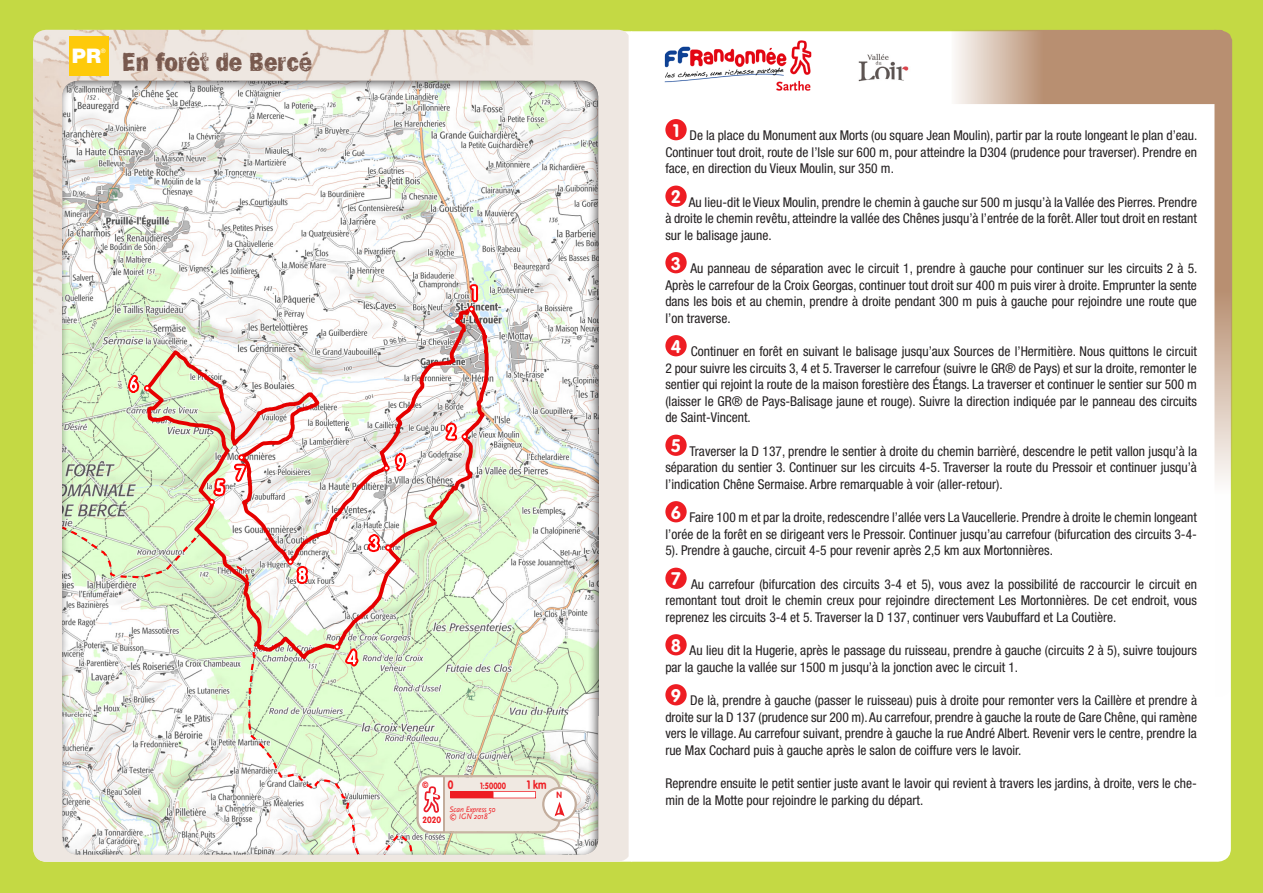
<style>
.page{position:relative;width:1263px;height:893px;background:#fff}
.page>*{position:absolute;margin:0;border:0;box-sizing:border-box;transform-origin:0 0}
.p_titre{font:27px "Frankie OTF";color:#78594e;scale:.83 1}
.t1{font:900 20.1px "Helvetica Neue LT Std";color:#fff}
.t2{font:700 18px "VAG Rounded Std";color:#fff}
.p_texte_avecptrep{font:condensed 13.5px/16.5px "Helvetica Neue LT Std";color:#231f20;text-align:justify}
.p_texte{font:condensed 13.5px/16.5px "Helvetica Neue LT Std";color:#231f20}
.t3{font:700 12px "VAG Rounded Std";color:#ee1d23;scale:.82 1}
.emprise_AnneeFFRP{font:700 9px "VAG Rounded Std";color:#ee1d23;scale:.82 1}
.emprise_AnneeFFRP-2{font:700 9px "VAG Rounded Std";color:#ee1d23;scale:.9 1}
.emprise_FeuillesIGN{font:italic 8.25px "Scala Sans";color:#ee1d23;scale:.9 1}
.emprise_AnneesIGN{font:italic 8.25px "Scala Sans";color:#ee1d23;scale:.9 1}
.t4{font:6.45px "ESRI Default Marker";color:#fff}
.t5{font:6.15px "Helvetica Neue LT Std";color:#fff}
</style>
<div class="page">
<div style="left:0;top:0;width:631px;height:893px;background:#c4d944"></div>
<div style="left:631px;top:0;width:632px;height:893px;background:#c4d944"></div>
<div style="left:632px;top:31px;width:599px;height:831px;background:#fff"></div>
<svg style="left:951px;top:30px;width:281px;height:667px;background:#f6f1ed"></svg>
<img style="left:33px;top:30px;width:596px;height:832px">
<div style="left:665px;top:119px;width:22px;height:21px;background:#ee1d23;border-radius:50%"></div>
<div style="left:665px;top:186px;width:22px;height:21px;background:#ee1d23;border-radius:50%"></div>
<div style="left:665px;top:252px;width:22px;height:21px;background:#ee1d23;border-radius:50%"></div>
<div style="left:665px;top:335px;width:22px;height:21px;background:#ee1d23;border-radius:50%"></div>
<div style="left:665px;top:435px;width:22px;height:21px;background:#ee1d23;border-radius:50%"></div>
<div style="left:665px;top:501px;width:22px;height:21px;background:#ee1d23;border-radius:50%"></div>
<div style="left:665px;top:568px;width:22px;height:21px;background:#ee1d23;border-radius:50%"></div>
<div style="left:665px;top:634px;width:22px;height:21px;background:#ee1d23;border-radius:50%"></div>
<div style="left:665px;top:684px;width:22px;height:21px;background:#ee1d23;border-radius:50%"></div>
<div style="left:69px;top:36px;width:39px;height:39px;background:#feca0a"></div>
<div style="left:62px;top:80px;width:537px;height:775px;background:#231f20;opacity:.75"></div>
<svg style="left:416px;top:775px;width:161px;height:58px;background:#eedad4"></svg>
<svg style="left:653px;top:40px;width:170px;height:57px"></svg>
<img style="left:665px;top:40px;width:146px;height:57px">
<div style="left:838px;top:40px;width:89px;height:57px;background:#fff"></div>
<img style="left:853px;top:40px;width:59px;height:57px">
<p class="t1" style="left:72px;top:44px;width:31px">PR</p>
<p class="t5" style="left:101px;top:47px;width:6px">®</p>
<p class="p_titre" style="left:122px;top:46px;width:231px">En forêt de Bercé</p>
<p class="t4" style="left:384px;top:465px;width:6px">!</p>
<p class="t4" style="left:469px;top:306px;width:6px">!</p>
<p class="t4" style="left:335px;top:644px;width:6px">!</p>
<p class="emprise_AnneeFFRP-2" style="left:422px;top:779px;width:9px">©</p>
<p class="t3" style="left:448px;top:777px;width:8px">0</p>
<p class="emprise_AnneeFFRP" style="left:480px;top:780px;width:33px">1:50000</p>
<p class="t3" style="left:527px;top:777px;width:25px">1 km</p>
<p class="emprise_AnneeFFRP-2" style="left:422px;top:815px;width:22px">2020</p>
<p class="emprise_FeuillesIGN" style="left:450px;top:805px;width:53px">Scan Express 50</p>
<p class="emprise_AnneesIGN" style="left:450px;top:812px;width:44px">© IGN 2018</p>
<p class="emprise_AnneeFFRP-2" style="left:557px;top:790px;width:8px">N</p>
<p class="t2" style="left:673px;top:120px;width:8px">1</p>
<p class="p_texte_avecptrep" style="left:665px;top:127px;width:533px;text-indent:24px">De la place du Monument aux Morts (ou square Jean Moulin), partir par la route longeant le plan d’eau.<br>Continuer tout droit, route de l’Isle sur 600 m, pour atteindre la D304 (prudence pour traverser). Prendre en face, en direction du Vieux Moulin, sur 350 m.</p>
<p class="t2" style="left:671px;top:186px;width:12px">2</p>
<p class="p_texte_avecptrep" style="left:665px;top:194px;width:533px;text-indent:23px">Au lieu-dit le Vieux Moulin, prendre le chemin à gauche sur 500 m jusqu’à la Vallée des Pierres. Prendre à droite le chemin revêtu, atteindre la vallée des Chênes jusqu’à l’entrée de la forêt. Aller tout droit en restant sur le balisage jaune.</p>
<p class="t2" style="left:671px;top:253px;width:12px">3</p>
<p class="p_texte_avecptrep" style="left:665px;top:260px;width:534px;text-indent:25px">Au panneau de séparation avec le circuit 1, prendre à gauche pour continuer sur les circuits 2 à 5.<br>Après le carrefour de la Croix Georgas, continuer tout droit sur 400 m puis virer à droite. Emprunter la sente dans les bois et au chemin, prendre à droite pendant 300 m puis à gauche pour rejoindre une route que l’on traverse.</p>
<p class="t2" style="left:671px;top:336px;width:12px">4</p>
<p class="p_texte_avecptrep" style="left:665px;top:343px;width:533px;text-indent:25px">Continuer en forêt en suivant le balisage jusqu’aux Sources de l’Hermitière. Nous quittons le circuit 2 pour suivre les circuits 3, 4 et 5. Traverser le carrefour (suivre le GR® de Pays) et sur la droite, remonter le sentier qui rejoint la route de la maison forestière des Étangs. La traverser et continuer le sentier sur 500 m (laisser le GR® de Pays-Balisage jaune et rouge). Suivre la direction indiquée par le panneau des circuits de Saint-Vincent.</p>
<p class="t2" style="left:671px;top:435px;width:12px">5</p>
<p class="p_texte_avecptrep" style="left:665px;top:443px;width:533px;text-indent:24px">Traverser la D 137, prendre le sentier à droite du chemin barrièré, descendre le petit vallon jusqu’à la séparation du sentier 3. Continuer sur les circuits 4-5. Traverser la route du Pressoir et continuer jusqu’à l’indication Chêne Sermaise. Arbre remarquable à voir (aller-retour).</p>
<p class="t2" style="left:671px;top:502px;width:12px">6</p>
<p class="p_texte_avecptrep" style="left:665px;top:509px;width:533px;text-indent:24px">Faire 100 m et par la droite, redescendre l’allée vers La Vaucellerie. Prendre à droite le chemin longeant l’orée de la forêt en se dirigeant vers le Pressoir. Continuer jusqu’au carrefour (bifurcation des circuits 3-4- 5). Prendre à gauche, circuit 4-5 pour revenir après 2,5 km aux Mortonnières.</p>
<p class="t2" style="left:671px;top:568px;width:11px">7</p>
<p class="p_texte_avecptrep" style="left:665px;top:576px;width:533px;text-indent:26px">Au carrefour (bifurcation des circuits 3-4 et 5), vous avez la possibilité de raccourcir le circuit en remontant tout droit le chemin creux pour rejoindre directement Les Mortonnières. De cet endroit, vous reprenez les circuits 3-4 et 5. Traverser la D 137, continuer vers Vaubuffard et La Coutière.</p>
<p class="t2" style="left:671px;top:635px;width:12px">8</p>
<p class="p_texte_avecptrep" style="left:665px;top:642px;width:533px;text-indent:24px">Au lieu dit la Hugerie, après le passage du ruisseau, prendre à gauche (circuits 2 à 5), suivre toujours par la gauche la vallée sur 1500 m jusqu’à la jonction avec le circuit 1.</p>
<p class="t2" style="left:671px;top:685px;width:12px">9</p>
<p class="p_texte_avecptrep" style="left:665px;top:692px;width:533px;text-indent:25px">De là, prendre à gauche (passer le ruisseau) puis à droite pour remonter vers la Caillère et prendre à droite sur la D 137 (prudence sur 200 m). Au carrefour, prendre à gauche la route de Gare Chêne, qui ramène vers le village. Au carrefour suivant, prendre à gauche la rue André Albert. Revenir vers le centre, prendre la rue Max Cochard puis à gauche après le salon de coiffure vers le lavoir.</p>
<p class="p_texte" style="left:665px;top:775px;width:533px">Reprendre ensuite le petit sentier juste avant le lavoir qui revient à travers les jardins, à droite, vers le che&shy;min de la Motte pour rejoindre le parking du départ.</p>
</div>
